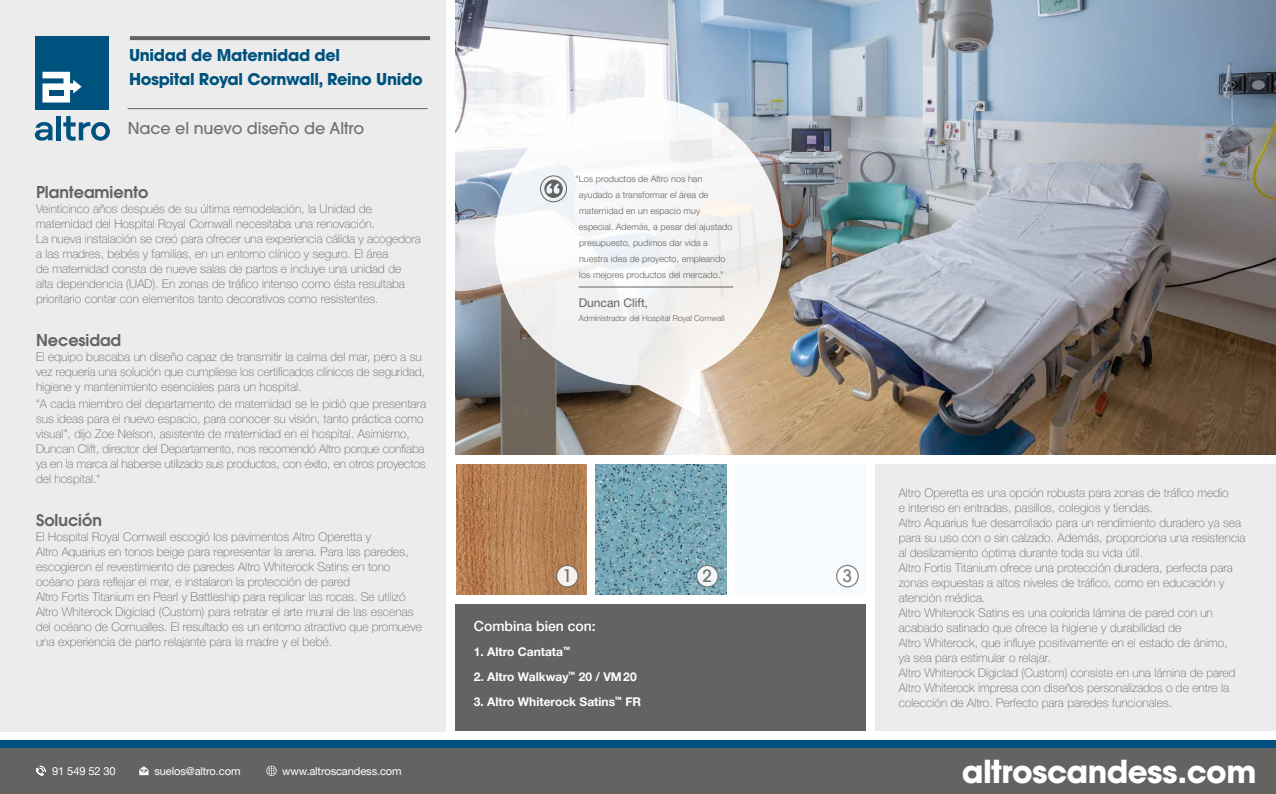
<style>
.page{position:relative;width:1276px;height:794px;background:#fff}
.page>*{position:absolute;margin:0;border:0;box-sizing:border-box;transform-origin:0 0}
.t1{font:700 31px "Avant Garde";letter-spacing:-.02em;color:#fff}
.t2{font:500 17px "Avant Garde";color:#6f6f6e}
.t3{font:700 16px/24px "Avant Garde";letter-spacing:-.02em;color:#00527e}
.t4{font:600 16px "Avant Garde";color:#636362}
.t5{font:500 16px "Avant Garde";color:#636362}
.t6{font:500 14px "Helvetica Neue LT Pro";color:#fff}
.t7{font:100 12px/15px "Helvetica Neue LT Pro";letter-spacing:.005em;color:#636362}
.t8{font:700 12px "Helvetica Neue LT Pro";color:#fff}
.t9{font:12px "Helvetica Neue LT Pro";color:#636362}
.t10{font:11px "Helvetica Neue LT Pro";letter-spacing:-.01em;color:#fff}
.t11{font:300 9px/16px "Helvetica Neue LT Pro";letter-spacing:.005em;color:#636362}
.t12{font:300 8px "Helvetica Neue LT Pro";letter-spacing:.005em;color:#636362}
</style>
<div class="page">
<img style="left:596px;top:464px;width:130px;height:130px">
<img style="left:456px;top:464px;width:130px;height:130px">
<div style="left:736px;top:464px;width:130px;height:130px;background:#f7fbfd"></div>
<svg style="left:556px;top:565px;width:22px;height:22px"></svg>
<div style="left:556px;top:565px;width:22px;height:22px;border:1px solid #6f6f6e;border-radius:50%"></div>
<div style="left:836px;top:565px;width:22px;height:22px;background:#fff;border-radius:50%"></div>
<div style="left:836px;top:565px;width:22px;height:22px;border:1px solid #6f6f6e;border-radius:50%"></div>
<svg style="left:696px;top:565px;width:22px;height:22px"></svg>
<div style="left:696px;top:565px;width:22px;height:22px;border:1px solid #6f6f6e;border-radius:50%"></div>
<img style="left:456px;top:0;width:820px;height:455px">
<div style="left:876px;top:465px;width:400px;height:266px;background:#ececed"></div>
<div style="left:0;top:0;width:446px;height:731px;background:#ececed"></div>
<div style="left:456px;top:604px;width:410px;height:127px;background:#636362"></div>
<hr style="left:56px;top:116px;width:4px;height:24px;background:#00527e">
<svg style="left:35px;top:122px;width:18px;height:19px"></svg>
<svg style="left:63px;top:116px;width:47px;height:25px"></svg>
<div style="left:36px;top:36px;width:73px;height:74px;background:#00527e"></div>
<svg style="left:42px;top:72px;width:40px;height:30px"></svg>
<div style="left:49px;top:90px;width:14px;height:6px;background:#00527e"></div>
<svg style="left:130px;top:36px;width:300px;height:4px"></svg>
<hr style="left:128px;top:108px;width:300px;height:1px;background:#636362">
<svg style="left:495px;top:97px;width:288px;height:320px;fill:#f1f2f2"></svg>
<div style="left:540px;top:176px;width:27px;height:26px;border:1px solid #636362;border-radius:50%"></div>
<svg style="left:544px;top:180px;width:19px;height:18px"></svg>
<hr style="left:578px;top:287px;width:155px;height:1px;background:#636362">
<div style="left:0;top:740px;width:1276px;height:9px;background:#00527e"></div>
<div style="left:0;top:749px;width:1276px;height:45px;background:#636362"></div>
<svg style="left:139px;top:766px;width:9px;height:9px"></svg>
<svg style="left:35px;top:766px;width:11px;height:10px"></svg>
<svg style="left:266px;top:765px;width:11px;height:11px"></svg>
<h3 class="t3" style="left:129px;top:43px;width:295px">Unidad de Maternidad del<br>Hospital Royal Cornwall, Reino Unido</h3>
<h3 class="t5" style="left:128px;top:118px;width:238px">Nace el nuevo diseño de Altro</h3>
<h3 class="t4" style="left:36px;top:181px;width:114px">Planteamiento</h3>
<p class="t7" style="left:36px;top:201px;width:386px">Veinticinco años después de su última remodelación, la Unidad de maternidad del Hospital Royal Cornwall necesitaba una renovación.<br>La nueva instalación se creó para ofrecer una experiencia cálida y acogedora a las madres, bebés y familias, en un entorno clínico y seguro. El área<br>de maternidad consta de nueve salas de partos e incluye una unidad de alta dependencia (UAD). En zonas de tráfico intenso como ésta resultaba prioritario contar con elementos tanto decorativos como resistentes.</p>
<h3 class="t4" style="left:36px;top:329px;width:87px">Necesidad</h3>
<p class="t7" style="left:36px;top:349px;width:390px">El equipo buscaba un diseño capaz de transmitir la calma del mar, pero a su vez requería una solución que cumpliese los certificados clínicos de seguridad, higiene y mantenimiento esenciales para un hospital.</p>
<p class="t7" style="left:36px;top:396px;width:391px">“A cada miembro del departamento de maternidad se le pidió que presentara sus ideas para el nuevo espacio, para conocer su visión, tanto práctica como visual”, dijo Zoe Nelson, asistente de maternidad en el hospital. Asimismo, Duncan Clift, director del Departamento, nos recomendó Altro porque confiaba ya en la marca al haberse utilizado sus productos, con éxito, en otros proyectos del hospital.“</p>
<h3 class="t4" style="left:36px;top:510px;width:67px">Solución</h3>
<p class="t7" style="left:36px;top:529px;width:387px">El Hospital Royal Cornwall escogió los pavimentos Altro Operetta y<br>Altro Aquarius en tonos beige para representar la arena. Para las paredes, escogieron el revestimiento de paredes Altro Whiterock Satins en tono océano para reflejar el mar, e instalaron la protección de pared<br>Altro Fortis Titanium en Pearl y Battleship para replicar las rocas. Se utilizó Altro Whiterock Digiclad (Custom) para retratar el arte mural de las escenas del océano de Cornualles. El resultado es un entorno atractivo que promueve una experiencia de parto relajante para la madre y el bebé.</p>
<p class="t11" style="left:579px;top:171px;width:155px;text-indent:-3px">“Los productos de Altro nos han ayudado a transformar el área de maternidad en un espacio muy especial. Además, a pesar del ajustado presupuesto, pudimos dar vida a nuestra idea de proyecto, empleando los mejores productos del mercado.”</p>
<p class="t9" style="left:579px;top:295px;width:71px">Duncan Clift,</p>
<p class="t12" style="left:578px;top:313px;width:147px">Administrador del Hospital Royal Cornwall</p>
<h2 class="t2" style="left:562px;top:566px;width:11px">1</h2>
<h2 class="t2" style="left:702px;top:566px;width:11px">2</h2>
<h2 class="t2" style="left:842px;top:566px;width:11px">3</h2>
<p class="t6" style="left:474px;top:617px;width:123px">Combina bien con:</p>
<p class="t8" style="left:474px;top:644px;width:98px">1. Altro Cantata<sup>™</sup></p>
<p class="t8" style="left:474px;top:669px;width:164px">2. Altro Walkway<sup>™</sup> 20 / VM20</p>
<p class="t8" style="left:474px;top:694px;width:169px">3. Altro Whiterock Satins<sup>™</sup> FR</p>
<p class="t7" style="left:898px;top:485px;width:348px">Altro Operetta es una opción robusta para zonas de tráfico medio<br>e intenso en entradas, pasillos, colegios y tiendas.<br>Altro Aquarius fue desarrollado para un rendimiento duradero ya sea para su uso con o sin calzado. Además, proporciona una resistencia al deslizamiento óptima durante toda su vida útil.<br>Altro Fortis Titanium ofrece una protección duradera, perfecta para zonas expuestas a altos niveles de tráfico, como en educación y atención médica.<br>Altro Whiterock Satins es una colorida lámina de pared con un acabado satinado que ofrece la higiene y durabilidad de<br>Altro Whiterock, que influye positivamente en el estado de ánimo,<br>ya sea para estimular o relajar.<br>Altro Whiterock Digiclad (Custom) consiste en una lámina de pared Altro Whiterock impresa con diseños personalizados o de entre la colección de Altro. Perfecto para paredes funcionales.</p>
<p class="t10" style="left:52px;top:764px;width:65px">91 549 52 30</p>
<p class="t10" style="left:154px;top:764px;width:88px">suelos@altro.com</p>
<p class="t10" style="left:282px;top:764px;width:121px">www.altroscandess.com</p>
<h1 class="t1" style="left:961px;top:751px;width:296px">altroscandess.com</h1>
</div>
